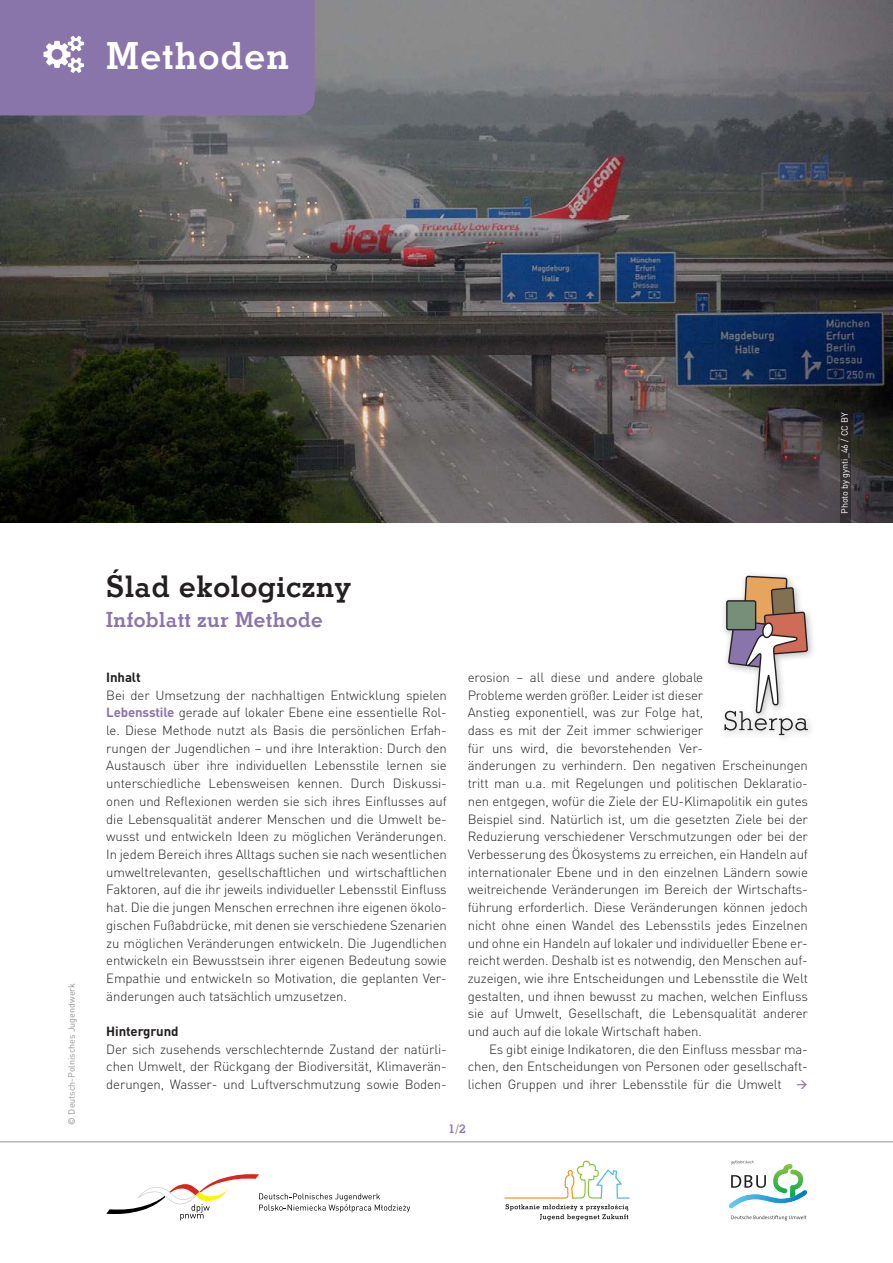
<style>
.page{position:relative;width:893px;height:1263px;background:#fff}
.page>*{position:absolute;margin:0;border:0;box-sizing:border-box;transform-origin:0 0}
.t1{font:37.5px "Stymie Bd EU";letter-spacing:.03em;color:#fff}
.t2{font:30px "Stymie Bd EU";letter-spacing:.02em;color:#231f20}
.t3{font:21px "Stymie Bd EU";letter-spacing:.02em;color:#8a75ab}
.Textfluss_wrd_1{font:300 13.2px/17.7px "DIN Pro";letter-spacing:-.01em;color:#231f20;text-align:justify}
.Textfluss_wrd_1-2{font:700 13.2px "DIN Pro";letter-spacing:-.01em;color:#231f20}
._1_tekst_podstawowy{font:12px "Stymie Bd EU";color:#8a75ab}
.Textfluss_wrd_1-3{font:9px "DIN Pro";color:#939598}
.Textfluss_wrd_1-4{font:9px "DIN Pro";color:#fff}
.s1{font-weight:500}
.s2{font-weight:700;color:#8a75ab}
</style>
<div class="page">
<img style="left:0;top:0;width:893px;height:523px">
<hr style="left:0;top:1141px;width:893px;height:1px;background:#939598">
<svg style="left:504px;top:1160px;width:125px;height:60px"></svg>
<svg style="left:731px;top:1215px;width:75px;height:5px"></svg>
<svg style="left:729px;top:1160px;width:78px;height:49px"></svg>
<svg style="left:106px;top:1174px;width:304px;height:46px"></svg>
<svg style="left:840px;top:407px;width:10px;height:116px"></svg>
<div style="left:0;top:0;width:315px;height:115px;background:#8a75ab"></div>
<div style="left:719px;top:570px;width:97px;height:173px;background:#231f20;opacity:.3"></div>
<svg style="left:724px;top:576px;width:84px;height:159px"></svg>
<p class="t1" style="left:106px;top:33px;width:184px">Methoden</p>
<p class="Textfluss_wrd_1-3" style="left:66px;top:1124px;width:143px;rotate:-90deg"><span class="s1">©</span> Deutsch-Polnisches Jugendwerk</p>
<p class="t2" style="left:106px;top:568px;width:246px">Ślad ekologiczny</p>
<p class="t3" style="left:106px;top:607px;width:218px">Infoblatt zur Methode</p>
<p class="Textfluss_wrd_1-2" style="left:106px;top:668px;width:36px">Inhalt</p>
<p class="Textfluss_wrd_1" style="left:106px;top:685px;width:342px">Bei der Umsetzung der nachhaltigen Entwicklung spielen <span class="s2">Lebensstile</span> gerade auf lokaler Ebene eine essentielle Rol&shy;le. Diese Methode nutzt als Basis die persönlichen Erfah&shy;rungen der Jugendlichen – und ihre Interaktion: Durch den Austausch über ihre individuellen Lebensstile lernen sie unterschiedliche Lebensweisen kennen. Durch Diskussi&shy;onen und Reflexionen werden sie sich ihres Einflusses auf die Lebensqualität anderer Menschen und die Umwelt be&shy;wusst und entwickeln Ideen zu möglichen Veränderungen.<br>In jedem Bereich ihres Alltags suchen sie nach wesentlichen umweltrelevanten, gesellschaftlichen und wirtschaftlichen Faktoren, auf die ihr jeweils individueller Lebensstil Einfluss hat. Die die jungen Menschen errechnen ihre eigenen ökolo&shy;gischen Fußabdrücke, mit denen sie verschiedene Szenarien zu möglichen Veränderungen entwickeln. Die Jugendlichen entwickeln ein Bewusstsein ihrer eigenen Bedeutung sowie Empathie und entwickeln so Motivation, die geplanten Ver&shy;änderungen auch tatsächlich umzusetzen.</p>
<p class="Textfluss_wrd_1-2" style="left:106px;top:1022px;width:74px">Hintergrund</p>
<p class="Textfluss_wrd_1" style="left:106px;top:1039px;width:342px">Der sich zusehends verschlechternde Zustand der natürli&shy;chen Umwelt, der Rückgang der Biodiversität, Klimaverän&shy;derungen, Wasser- und Luftverschmutzung sowie Boden-</p>
<p class="Textfluss_wrd_1" style="left:468px;top:668px;width:342px;text-align:left">erosion – all diese und andere globale<br>Probleme werden größer. Leider ist dieser<br>Anstieg exponentiell, was zur Folge hat,<br>dass es mit der Zeit immer schwieriger<br>für uns wird, die bevorstehenden Ver-<br>änderungen zu verhindern. Den negativen Erscheinungen tritt man u.a. mit Regelungen und politischen Deklaratio&shy;nen entgegen, wofür die Ziele der EU-Klimapolitik ein gutes Beispiel sind. Natürlich ist, um die gesetzten Ziele bei der Reduzierung verschiedener Verschmutzungen oder bei der Verbesserung des Ökosystems zu erreichen, ein Handeln auf internationaler Ebene und in den einzelnen Ländern sowie weitreichende Veränderungen im Bereich der Wirtschafts&shy;führung erforderlich. Diese Veränderungen können jedoch nicht ohne einen Wandel des Lebensstils jedes Einzelnen und ohne ein Handeln auf lokaler und individueller Ebene er&shy;reicht werden. Deshalb ist es notwendig, den Menschen auf&shy;zuzeigen, wie ihre Entscheidungen und Lebensstile die Welt gestalten, und ihnen bewusst zu machen, welchen Einfluss sie auf Umwelt, Gesellschaft, die Lebensqualität anderer und auch auf die lokale Wirtschaft haben.</p>
<p class="Textfluss_wrd_1" style="left:468px;top:1039px;width:342px;text-indent:21px">Es gibt einige Indikatoren, die den Einfluss messbar ma&shy;chen, den Entscheidungen von Personen oder gesellschaft&shy;lichen Gruppen und ihrer Lebensstile für die Umwelt</p>
<p class="_1_tekst_podstawowy" style="left:449px;top:1121px;width:18px">1/2</p>
<p class="Textfluss_wrd_1-4" style="left:838px;top:514px;width:104px;rotate:-90deg">Photo by gynti_46 / CC BY</p>
</div>
